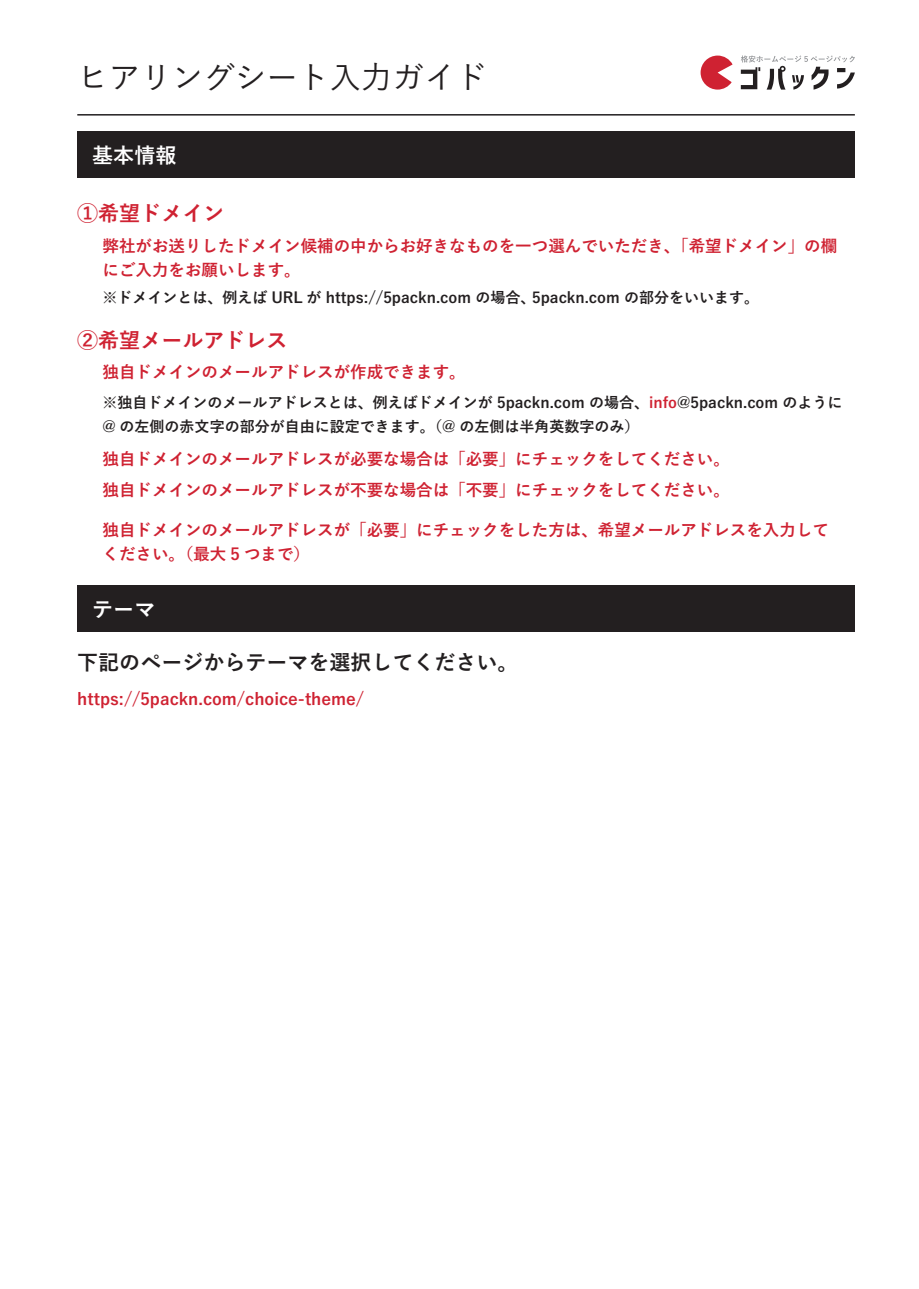
<style>
.page{position:relative;width:919px;height:1289px;background:#fff}
.page>*{position:absolute;margin:0;border:0;box-sizing:border-box;transform-origin:0 0}
.t1{font:500 31.5px "Yu Go";color:#231f20}
.t2{font:700 21px "Yu Go";color:#231f20}
.t3{font:700 21px "Yu Go";color:#cf2232}
.t4{font:700 21px "Yu Go";color:#fff}
.t5{font:700 16.5px/24px "Yu Go";color:#cf2232}
.t6{font:700 15px/24px "Yu Go";color:#231f20}
.s1{color:#cf2232}
</style>
<div class="page">
<div style="left:77px;top:131px;width:777px;height:47px;background:#231f20"></div>
<svg style="left:700px;top:56px;width:32px;height:34px"></svg>
<svg style="left:740px;top:55px;width:114px;height:35px"></svg>
<div style="left:77px;top:585px;width:777px;height:46px;background:#231f20"></div>
<hr style="left:77px;top:114px;width:777px;height:2px;background:#231f20">
<h1 class="t1" style="left:77px;top:48px;width:411px">ヒアリングシート入力ガイド</h1>
<p class="t4" style="left:92px;top:143px;width:85px">基本情報</p>
<p class="t3" style="left:77px;top:202px;width:149px">①希望ドメイン</p>
<p class="t5" style="left:103px;top:234px;width:736px">弊社がお送りしたドメイン候補の中からお好きなものを一つ選んでいただき、「希望ドメイン」の欄にご入力をお願いします。</p>
<p class="t6" style="left:103px;top:286px;width:658px">※ドメインとは、例えば URL が https://5packn.com の場合、5packn.com の部分をいいます。</p>
<p class="t3" style="left:77px;top:328px;width:212px">②希望メールアドレス</p>
<p class="t5" style="left:103px;top:361px;width:364px">独自ドメインのメールアドレスが作成できます。</p>
<p class="t6" style="left:103px;top:390px;width:741px">※独自ドメインのメールアドレスとは、例えばドメインが 5packn.com の場合、<span class="s1">info</span>@5packn.com のように@ の左側の赤文字の部分が自由に設定できます。（@ の左側は半角英数字のみ）</p>
<p class="t5" style="left:103px;top:444px;width:628px;line-height:30.8px">独自ドメインのメールアドレスが必要な場合は「必要」にチェックをしてください。独自ドメインのメールアドレスが不要な場合は「不要」にチェックをしてください。</p>
<p class="t5" style="left:103px;top:518px;width:728px">独自ドメインのメールアドレスが「必要」にチェックをした方は、希望メールアドレスを入力してください。（最大 5 つまで）</p>
<p class="t4" style="left:92px;top:597px;width:64px">テーマ</p>
<p class="t2" style="left:77px;top:650px;width:442px">下記のページからテーマを選択してください。</p>
<p class="t5" style="left:77px;top:687px;width:288px">https://5packn.com/choice-theme/</p>
</div>
